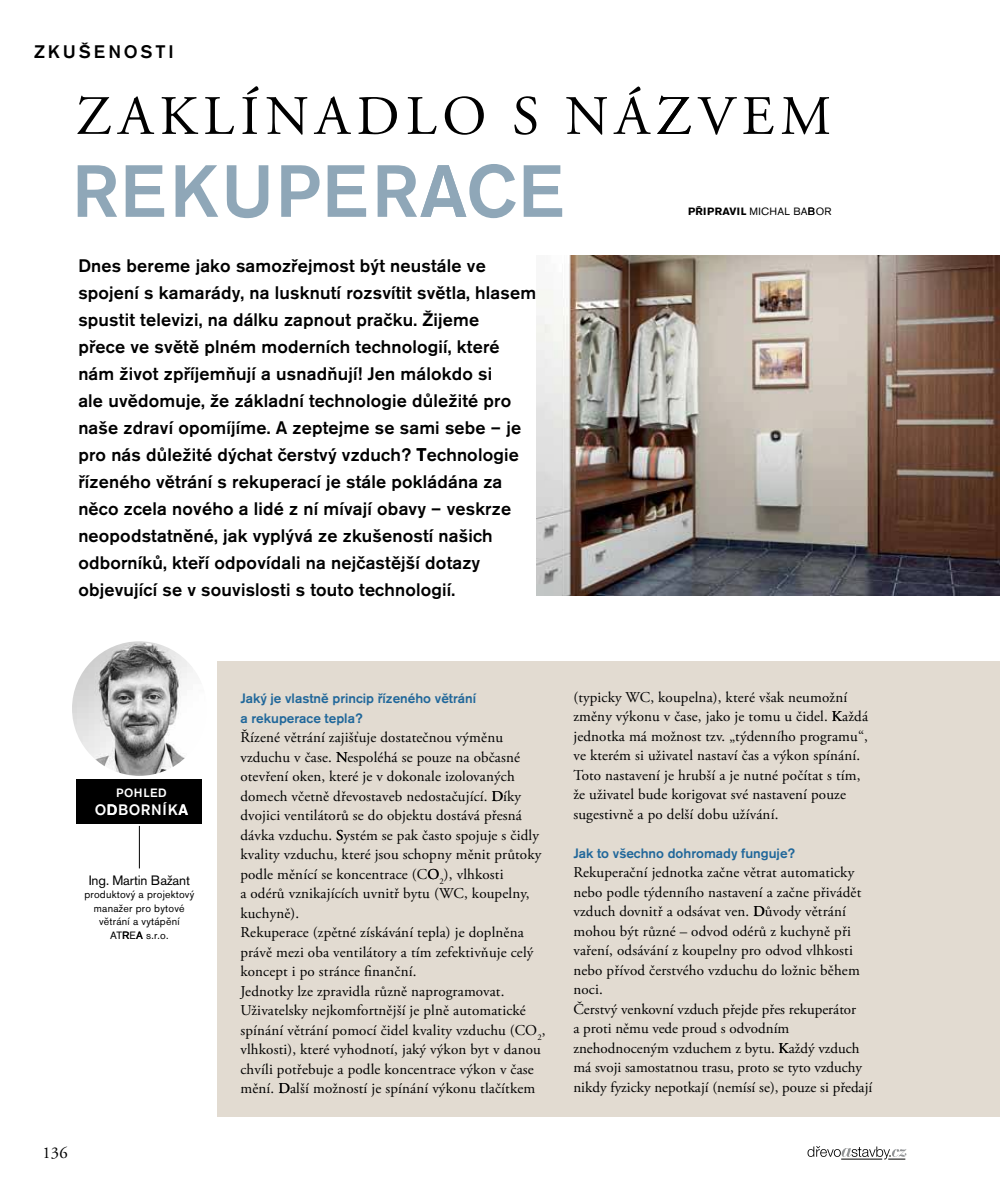
<style>
.page{position:relative;width:1000px;height:1191px;background:#fff}
.page>*{position:absolute;margin:0;border:0;box-sizing:border-box;transform-origin:0 0}
.t1{font:500 73.05px "Akzidenz Grotesk BECE";letter-spacing:.015em;color:#8fa7b8}
.t2{font:55.5px "Adobe Garamond Pro";letter-spacing:.115em;color:#000}
.t3{font:500 18px/27px "Akzidenz Grotesk BECE";letter-spacing:.01em;color:#000}
.t4{font:500 18px "Akzidenz Grotesk BECE";letter-spacing:.155em;color:#000}
.t5{font:16.5px "Adobe Garamond Pro";color:#000}
.t6{font:15px/19.5px "Adobe Garamond Pro";letter-spacing:.01em;color:#000}
.t7{font:500 15px "Akzidenz Grotesk BECE";letter-spacing:.035em;color:#fff}
.t8{font:500 13.5px/19.5px "Akzidenz Grotesk BECE";color:#20679a}
.t9{font:13.5px "Akzidenz Grotesk BECE";letter-spacing:-.01em;color:#000}
.t10{font:500 12px "Akzidenz Grotesk BECE";letter-spacing:.035em;color:#fff}
.t11{font:10.5px/13.5px "Akzidenz Grotesk BECE";letter-spacing:.02em;color:#000;text-align:center}
.s1{font-weight:700}
</style>
<div class="page">
<svg style="left:807px;top:1146px;width:99px;height:13px"></svg>
<img style="left:536px;top:255px;width:463px;height:340px">
<div style="left:218px;top:660px;width:781px;height:456px;background:#e2dbd1"></div>
<div style="left:77px;top:779px;width:125px;height:45px;background:#000"></div>
<hr style="left:139px;top:826px;width:1px;height:42px;background:#000">
<img style="left:73px;top:642px;width:120px;height:133px">
<div style="left:69px;top:638px;width:141px;height:141px;border:3px solid #fff;border-radius:50%"></div>
<p class="t4" style="left:34px;top:41px;width:141px">Zkušenosti</p>
<h2 class="t2" style="left:76px;top:83px;width:756px">Zaklínadlo s náZvem</h2>
<h1 class="t1" style="left:72px;top:150px;width:493px">rekuperAce</h1>
<p class="t11" style="left:688px;top:205px;width:145px"><span class="s1">PŘIPRAVIL</span> Michal BaBor</p>
<p class="t3" style="left:78px;top:252px;width:459px">Dnes bereme jako samozřejmost být neustále ve spojení s kamarády, na lusknutí rozsvítit světla, hlasem spustit televizi, na dálku zapnout pračku. Žijeme<br>přece ve světě plném moderních technologií, které nám život zpříjemňují a usnadňují! Jen málokdo si<br>ale uvědomuje, že základní technologie důležité pro naše zdraví opomíjíme. A zeptejme se sami sebe – je pro nás důležité dýchat čerstvý vzduch? technologie řízeného větrání s rekuperací je stále pokládána za něco zcela nového a lidé z ní mívají obavy – veskrze neopodstatněné, jak vyplývá ze zkušeností našich odborníků, kteří odpovídali na nejčastější dotazy objevující se v souvislosti s touto technologií.</p>
<p class="t10" style="left:116px;top:786px;width:52px">pohleD</p>
<p class="t7" style="left:95px;top:801px;width:95px">oDborníkA</p>
<p class="t9" style="left:89px;top:872px;width:103px">ing. Martin Bažant</p>
<p class="t11" style="left:84px;top:888px;width:111px">produktový a projektový manažer pro bytové větrání a vytápění aTrEa s.r.o.</p>
<p class="t5" style="left:43px;top:1142px;width:27px">136</p>
<p class="t8" style="left:240px;top:689px;width:238px">Jaký je vlastně princip řízeného větrání a rekuperace tepla?</p>
<p class="t6" style="left:240px;top:728px;width:306px">Řízené větrání zajišťuje dostatečnou výměnu vzduchu v čase. nespoléhá se pouze na občasné otevření oken, které je v dokonale izolovaných domech včetně dřevostaveb nedostačující. díky dvojici ventilátorů se do objektu dostává přesná dávka vzduchu. systém se pak často spojuje s čidly kvality vzduchu, které jsou schopny měnit průtoky podle měnící se koncentrace (Co<sub>2</sub>), vlhkosti<br>a odérů vznikajících uvnitř bytu (WC, koupelny, kuchyně).<br>Rekuperace (zpětné získávání tepla) je doplněna právě mezi oba ventilátory a tím zefektivňuje celý koncept i po stránce finanční.<br>Jednotky lze zpravidla různě naprogramovat.<br>Uživatelsky nejkomfortnější je plně automatické spínání větrání pomocí čidel kvality vzduchu (Co<sub>2</sub>, vlhkosti), které vyhodnotí, jaký výkon byt v danou chvíli potřebuje a podle koncentrace výkon v čase mění. další možností je spínání výkonu tlačítkem</p>
<p class="t6" style="left:573px;top:688px;width:296px">(typicky WC, koupelna), které však neumožní změny výkonu v čase, jako je tomu u čidel. každá jednotka má možnost tzv. „týdenního programu“, ve kterém si uživatel nastaví čas a výkon spínání.<br>Toto nastavení je hrubší a je nutné počítat s tím, že uživatel bude korigovat své nastavení pouze sugestivně a po delší dobu užívání.</p>
<p class="t8" style="left:573px;top:843px;width:223px">Jak to všechno dohromady funguje?</p>
<p class="t6" style="left:573px;top:863px;width:300px">Rekuperační jednotka začne větrat automaticky nebo podle týdenního nastavení a začne přivádět vzduch dovnitř a odsávat ven. důvody větrání mohou být různé – odvod odérů z kuchyně při vaření, odsávání z koupelny pro odvod vlhkosti nebo přívod čerstvého vzduchu do ložnic během noci.<br>Čerstvý venkovní vzduch přejde přes rekuperátor<br>a proti němu vede proud s odvodním znehodnoceným vzduchem z bytu. každý vzduch má svoji samostatnou trasu, proto se tyto vzduchy nikdy fyzicky nepotkají (nemísí se), pouze si předají</p>
</div>
